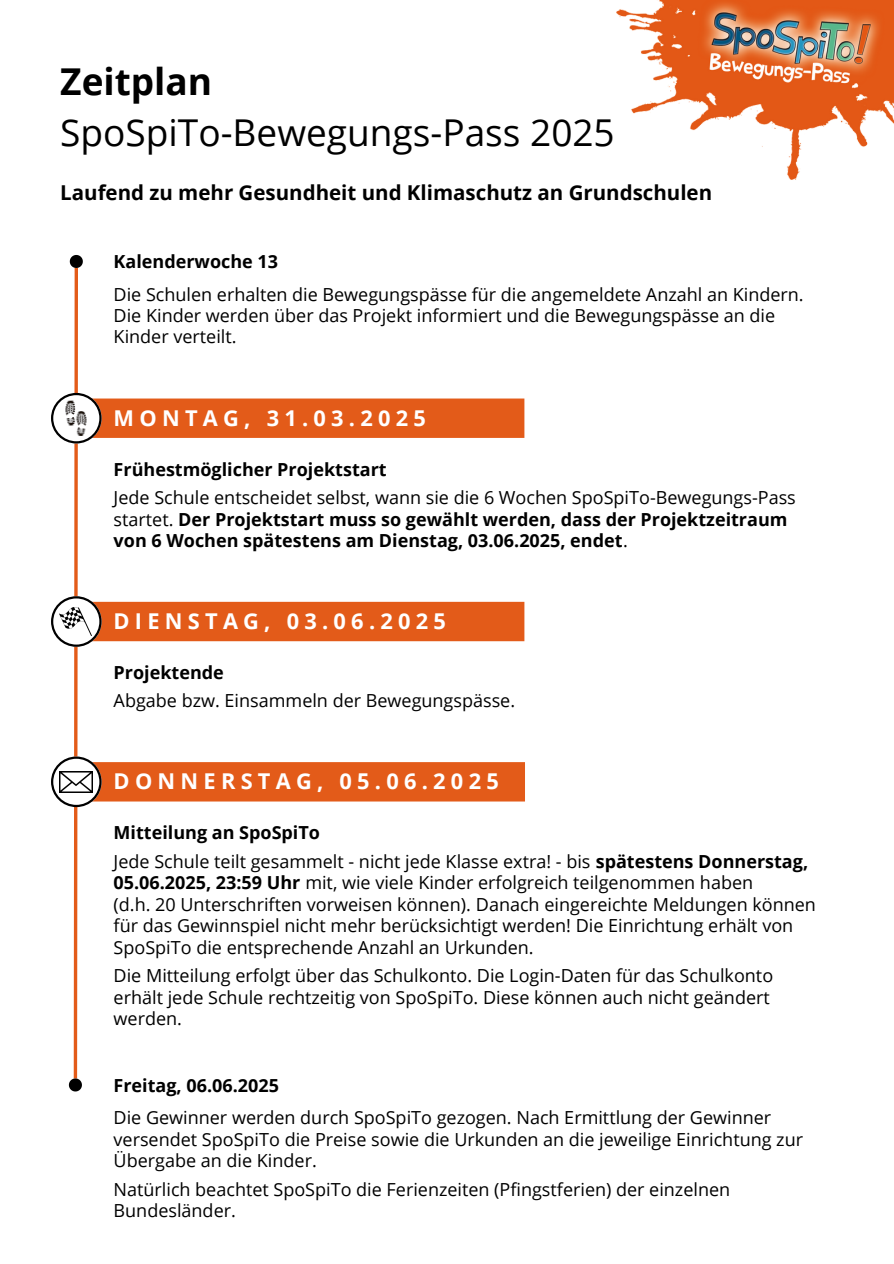
<style>
.page{position:relative;width:894px;height:1264px;background:#fff}
.page>*{position:absolute;margin:0;border:0;box-sizing:border-box;transform-origin:0 0}
.t1{font:37.05px/51.8px "Open Sans";color:#000}
.t2{font:700 21.75px "Open Sans";letter-spacing:.24em;color:#fff}
.t3{font:700 20.55px "Open Sans";color:#000}
.t4{font:18px/21.5px "Open Sans";color:#000}
.t5{font:700 18px/21.5px "Open Sans";color:#000}
.s1{font-weight:700}
.s2{font-weight:400}
</style>
<div class="page">
<div style="left:77px;top:398px;width:447px;height:40px;background:#e35b19"></div>
<img style="left:616px;top:0;width:276px;height:180px">
<div style="left:75px;top:602px;width:449px;height:39px;background:#e35b19"></div>
<div style="left:76px;top:762px;width:449px;height:39px;background:#e35b19"></div>
<svg style="left:51px;top:255px;width:51px;height:836px"></svg>
<img style="left:60px;top:607px;width:31px;height:28px">
<img style="left:75px;top:411px;width:13px;height:25px">
<img style="left:63px;top:400px;width:13px;height:26px">
<img style="left:60px;top:771px;width:32px;height:21px">
<p class="t1" style="left:60px;top:54px;width:556px"><span class="s1">Zeitplan<br></span>SpoSpiTo-Bewegungs-Pass 2025</p>
<p class="t3" style="left:60px;top:178px;width:653px">Laufend zu mehr Gesundheit und Klimaschutz an Grundschulen</p>
<p class="t5" style="left:114px;top:250px;width:166px">Kalenderwoche 13</p>
<p class="t4" style="left:114px;top:283px;width:691px">Die Schulen erhalten die Bewegungspässe für die angemeldete Anzahl an Kindern.<br>Die Kinder werden über das Projekt informiert und die Bewegungspässe an die<br>Kinder verteilt.</p>
<p class="t2" style="left:114px;top:403px;width:313px">MONTAG, 31.03.2025</p>
<h2 class="t5" style="left:114px;top:458px;width:274px">Frühestmöglicher Projektstart</h2>
<h4 class="t5" style="left:114px;top:486px;width:683px"><span class="s2">Jede Schule entscheidet selbst, wann sie die 6 Wochen SpoSpiTo-Bewegungs-Pass startet.</span> Der Projektstart muss so gewählt werden, dass der Projektzeitraum von 6 Wochen spätestens am Dienstag, 03.06.2025, endet<span class="s2">.</span></h4>
<p class="t2" style="left:114px;top:606px;width:334px">DIENSTAG, 03.06.2025</p>
<h2 class="t5" style="left:114px;top:661px;width:112px">Projektende</h2>
<h4 class="t4" style="left:114px;top:689px;width:403px">Abgabe bzw. Einsammeln der Bewegungspässe.</h4>
<p class="t2" style="left:114px;top:766px;width:386px">DONNERSTAG, 05.06.2025</p>
<p class="t5" style="left:114px;top:821px;width:208px">Mitteilung an SpoSpiTo</p>
<p class="t4" style="left:114px;top:850px;width:696px">Jede Schule teilt gesammelt - nicht jede Klasse extra! - bis <span class="s1">spätestens Donnerstag,<br>05.06.2025, 23:59 Uhr</span> mit, wie viele Kinder erfolgreich teilgenommen haben</p>
<h4 class="t4" style="left:114px;top:893px;width:703px">(d.h. 20 Unterschriften vorweisen können). Danach eingereichte Meldungen können für das Gewinnspiel nicht mehr berücksichtigt werden! Die Einrichtung erhält von<br>SpoSpiTo die entsprechende Anzahl an Urkunden.</h4>
<p class="t4" style="left:114px;top:964px;width:661px">Die Mitteilung erfolgt über das Schulkonto. Die Login-Daten für das Schulkonto erhält jede Schule rechtzeitig von SpoSpiTo. Diese können auch nicht geändert werden.</p>
<h2 class="t5" style="left:114px;top:1073px;width:167px">Freitag, 06.06.2025</h2>
<h4 class="t4" style="left:114px;top:1106px;width:690px">Die Gewinner werden durch SpoSpiTo gezogen. Nach Ermittlung der Gewinner versendet SpoSpiTo die Preise sowie die Urkunden an die jeweilige Einrichtung zur<br>Übergabe an die Kinder.</h4>
<p class="t4" style="left:114px;top:1178px;width:618px">Natürlich beachtet SpoSpiTo die Ferienzeiten (Pfingstferien) der einzelnen<br>Bundesländer.</p>
</div>
